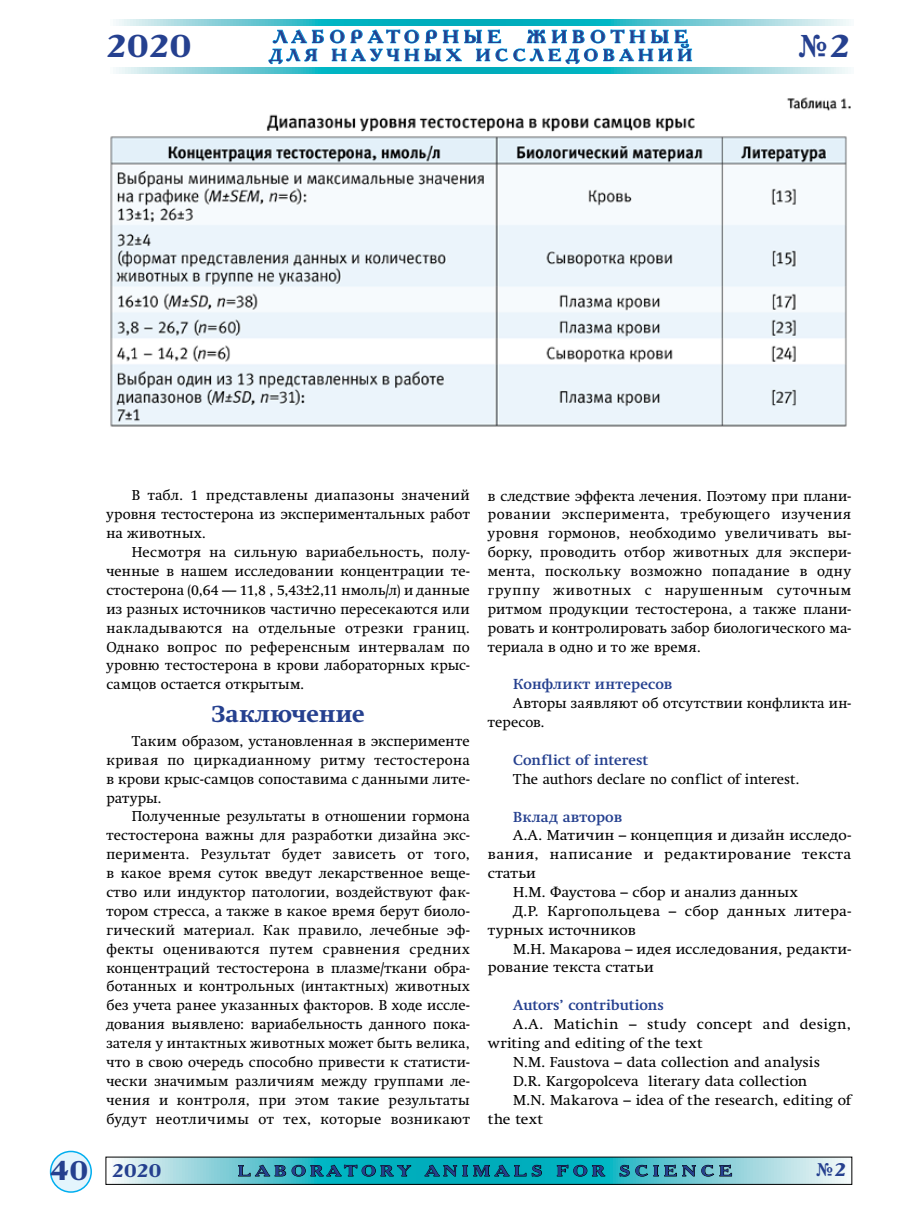
<style>
.page{position:relative;width:915px;height:1212px;background:#fff}
.page>*{position:absolute;margin:0;border:0;box-sizing:border-box;transform-origin:0 0}
.t1{font:700 31.5px "Academy C";color:#25408f;scale:1.25 1}
.t2{font:700 31.5px "Academy C";color:#25408f;scale:.9 1}
.t3{font:700 27px "Academy C";color:#25408f;scale:1.25 1}
.t4{font:800 22.5px "Swift C";letter-spacing:.01em;color:#25408f}
.t5{font:700 18.3px "Academy C";color:#25408f;scale:1.25 1}
.t6{font:700 18.3px "Academy C";color:#25408f;scale:.9 1}
.t7{font:700 18px "Academy C";letter-spacing:.25em;color:#25408f;scale:1.1 1}
.t8{font:700 16.8px "Academy C";letter-spacing:.25em;color:#25408f;scale:1.1 1}
.t9{font:700 15px "Academy C";letter-spacing:.25em;color:#25408f;scale:1.25 1}
.t10{font:14.25px/18.9px "Swift C";letter-spacing:.02em;color:#000;text-align:justify}
.t11{font:14.25px "Swift C";letter-spacing:.02em;color:#000;scale:1.05 1}
.t12{font:700 14.25px "Swift C";letter-spacing:.01em;color:#25408f}
.t13{font:14.25px "Swift C";letter-spacing:.045em;color:#000;scale:1.05 1}
</style>
<div class="page">
<svg style="left:116px;top:19px;width:735px;height:6px;background:#53c5cf"></svg>
<svg style="left:116px;top:67px;width:735px;height:6px;background:#53c5cf"></svg>
<svg style="left:268px;top:29px;width:424px;height:35px"></svg>
<div style="left:51px;top:1151px;width:40px;height:41px;background:#e4f5fd;border-radius:50%"></div>
<div style="left:50px;top:1151px;width:42px;height:42px;border:2px solid #00aeef;border-radius:50%"></div>
<svg style="left:115px;top:1159px;width:734px;height:24px;background:#71cdd6"></svg>
<div style="left:105px;top:1157px;width:746px;height:28px;border:1px solid #000"></div>
<svg style="left:238px;top:1164px;width:173px;height:13px;background:#18858f"></svg>
<svg style="left:424px;top:1156px;width:118px;height:21px;background:#078893"></svg>
<svg style="left:556px;top:1164px;width:49px;height:13px"></svg>
<svg style="left:619px;top:1156px;width:113px;height:21px;background:#4f99a2"></svg>
<img style="left:110px;top:97px;width:740px;height:330px">
<p class="t7" style="left:273px;top:25px;width:209px">ЛАБОРАТОРНЫЕ</p>
<p class="t7" style="left:526px;top:25px;width:148px">ЖИВОТНЫЕ</p>
<p class="t8" style="left:269px;top:44px;width:386px">ДЛЯ НАУЧНЫХ ИССЛЕДОВАНИЙ</p>
<h1 class="t1" style="left:106px;top:25px;width:70px">2020</h1>
<h1 class="t2" style="left:797px;top:25px;width:60px">№2</h1>
<p class="t10" style="left:106px;top:486px;width:365px;text-indent:26px">В табл. 1 представлены диапазоны значений уровня тестостерона из экспериментальных работ на животных.</p>
<p class="t10" style="left:106px;top:543px;width:365px;text-indent:26px">Несмотря на сильную вариабельность, полу&shy;ченные в нашем исследовании концентрации те&shy;стостерона (0,64 — 11,8 , 5,43±2,11 нмоль/л) и данные из разных источников частично пересекаются или накладываются на отдельные отрезки границ.<br>Однако вопрос по референсным интервалам по уровню тестостерона в крови лабораторных крыс&shy;самцов остается открытым.</p>
<h3 class="t4" style="left:211px;top:701px;width:154px">Заключение</h3>
<p class="t10" style="left:106px;top:731px;width:365px;text-indent:26px">Таким образом, установленная в эксперименте кривая по циркадианному ритму тестостерона в крови крыс-самцов сопоставима с данными лите&shy;ратуры.</p>
<p class="t10" style="left:106px;top:807px;width:365px;text-indent:26px">Полученные результаты в отношении гормона тестостерона важны для разработки дизайна экс&shy;перимента. Результат будет зависеть от того, в какое время суток введут лекарственное веще&shy;ство или индуктор патологии, воздействуют фак&shy;тором стресса, а также в какое время берут биоло&shy;гический материал. Как правило, лечебные эф&shy;фекты оцениваются путем сравнения средних концентраций тестостерона в плазме/ткани обра&shy;ботанных и контрольных (интактных) животных без учета ранее указанных факторов. В ходе иссле&shy;дования выявлено: вариабельность данного пока&shy;зателя у интактных животных может быть велика, что в свою очередь способно привести к статисти&shy;чески значимым различиям между группами ле&shy;чения и контроля, при этом такие результаты будут неотличимы от тех, которые возникают</p>
<p class="t10" style="left:487px;top:486px;width:365px">в следствие эффекта лечения. Поэтому при плани&shy;ровании эксперимента, требующего изучения уровня гормонов, необходимо увеличивать вы&shy;борку, проводить отбор животных для экспери&shy;мента, поскольку возможно попадание в одну группу животных с нарушенным суточным ритмом продукции тестостерона, а также плани&shy;ровать и контролировать забор биологического ма&shy;териала в одно и то же время.</p>
<p class="t12" style="left:513px;top:676px;width:160px">Конфликт интересов</p>
<p class="t10" style="left:487px;top:694px;width:365px;text-indent:26px">Авторы заявляют об отсутствии конфликта ин&shy;тересов.</p>
<p class="t12" style="left:513px;top:751px;width:136px">Conflict of interest</p>
<p class="t10" style="left:513px;top:769px;width:287px">The authors declare no conflict of interest.</p>
<p class="t12" style="left:513px;top:808px;width:110px">Вклад авторов</p>
<p class="t11" style="left:513px;top:827px;width:323px">А.А. Матичин – концепция и дизайн исследо-</p>
<p class="t13" style="left:487px;top:846px;width:347px">вания, написание и редактирование текста</p>
<p class="t11" style="left:487px;top:865px;width:47px">статьи</p>
<p class="t11" style="left:513px;top:884px;width:272px">Н.М. Фаустова – сбор и анализ данных</p>
<p class="t11" style="left:513px;top:902px;width:323px">Д.Р. Каргопольцева – сбор данных литера-</p>
<p class="t11" style="left:487px;top:921px;width:142px">турных источников</p>
<p class="t11" style="left:513px;top:940px;width:323px">М.Н. Макарова – идея исследования, редакти-</p>
<p class="t11" style="left:487px;top:959px;width:159px">рование текста статьи</p>
<p class="t12" style="left:513px;top:997px;width:152px">Autors’ contributions</p>
<p class="t11" style="left:513px;top:1016px;width:323px">A.A. Matichin – study concept and design,</p>
<p class="t11" style="left:487px;top:1035px;width:206px">writing and editing of the text</p>
<p class="t11" style="left:513px;top:1053px;width:293px">N.M. Faustova – data collection and analysis</p>
<p class="t11" style="left:513px;top:1072px;width:281px">D.R. Kargopolceva literary data collection</p>
<p class="t11" style="left:513px;top:1091px;width:323px">M.N. Makarova – idea of the research, editing of</p>
<p class="t11" style="left:487px;top:1110px;width:54px">the text</p>
<h2 class="t3" style="left:50px;top:1153px;width:33px">40</h2>
<p class="t9" style="left:238px;top:1161px;width:397px">LABORATORY ANIMALS FOR SCIENCE</p>
<p class="t5" style="left:112px;top:1158px;width:41px">2020</p>
<p class="t6" style="left:815px;top:1158px;width:35px">№2</p>
</div>
